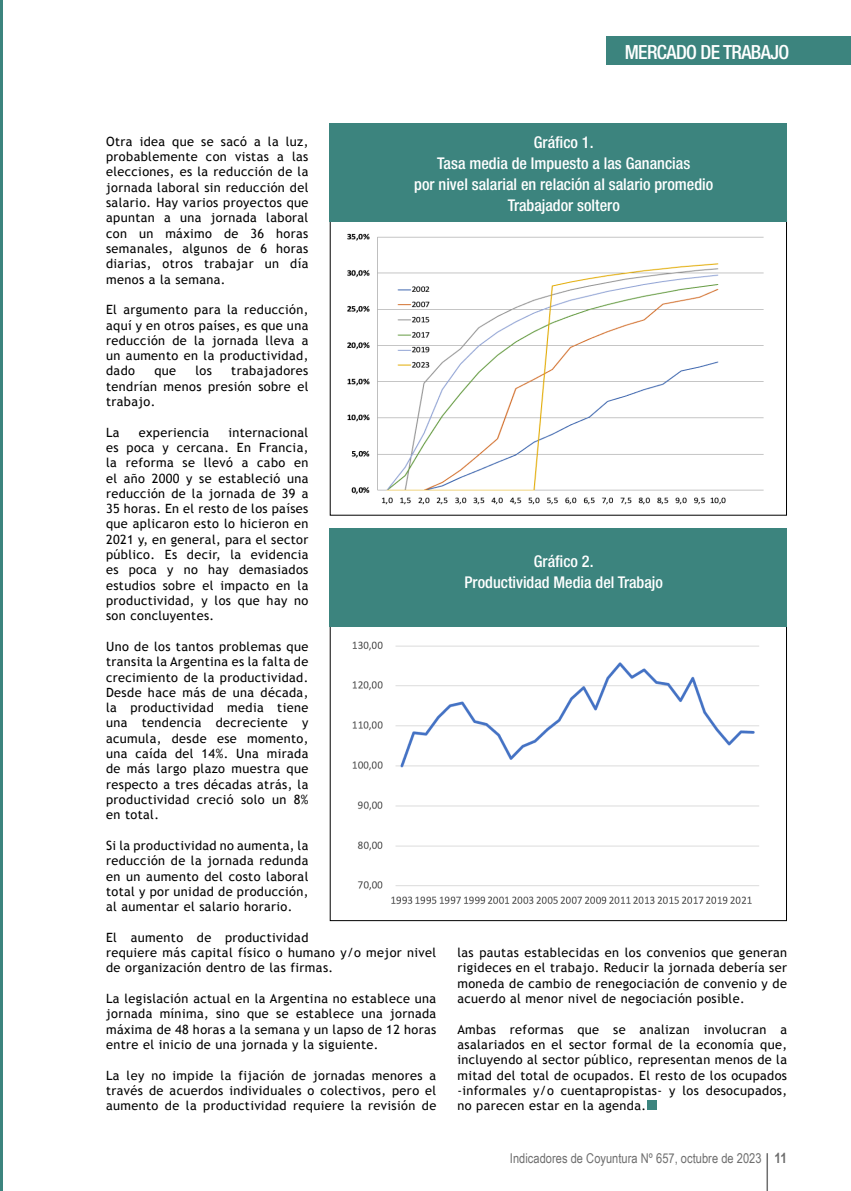
<style>
.page{position:relative;width:851px;height:1191px;background:#fff}
.page>*{position:absolute;margin:0;border:0;box-sizing:border-box;transform-origin:0 0}
.t1{font:500 condensed 19.5px "Helvetica Neue";letter-spacing:-.03em;color:#fff}
.t2{font:500 condensed 16.2px/21px "Helvetica Neue";color:#fff;text-align:center}
.t3{font:13.5px "Arial Narrow";letter-spacing:.005em;color:#6e6e6e}
.t4{font:12.75px/15.3px "Trebuchet MS";letter-spacing:.03em;color:#000;text-align:justify}
.s1{font-weight:700;font-size:14.25px}
</style>
<div class="page">
<hr style="left:0;top:0;width:2px;height:1191px;background:#3c847e">
<div style="left:606px;top:36px;width:244px;height:28px;background:#3c847e"></div>
<div style="left:646px;top:1100px;width:10px;height:10px;background:#3c847e"></div>
<img style="left:347px;top:233px;width:417px;height:272px">
<div style="left:330px;top:123px;width:456px;height:98px;background:#3c847e"></div>
<img style="left:352px;top:641px;width:407px;height:264px">
<div style="left:330px;top:528px;width:456px;height:99px;background:#3c847e"></div>
<hr style="left:766px;top:1153px;width:1px;height:38px;background:#6e6e6e">
<h1 class="t1" style="left:624px;top:40px;width:166px">MERCADO DE TRABAJO</h1>
<p class="t4" style="left:106px;top:134px;width:204px">Otra idea que se sacó a la luz, probablemente con vistas a las elecciones, es la reducción de la jornada laboral sin reducción del salario. Hay varios proyectos que apuntan a una jornada laboral con un máximo de 36 horas semanales, algunos de 6 horas diarias, otros trabajar un día menos a la semana.</p>
<p class="t4" style="left:106px;top:302px;width:204px">El argumento para la reducción, aquí y en otros países, es que una reducción de la jornada lleva a un aumento en la productividad, dado</p>
<p class="t2" style="left:414px;top:132px;width:300px">Gráfico 1.<br>Tasa media de Impuesto a las Ganancias<br>por nivel salarial en relación al salario promedio<br>Trabajador soltero</p>
<p class="t4" style="left:106px;top:363px;width:204px;text-indent:125px">trabajadores tendrían menos presión sobre el trabajo.</p>
<p class="t4" style="left:106px;top:425px;width:15px">La</p>
<p class="t4" style="left:139px;top:425px;width:72px">experiencia</p>
<p class="t4" style="left:154px;top:363px;width:23px">que</p>
<p class="t4" style="left:195px;top:363px;width:18px">los</p>
<p class="t4" style="left:106px;top:425px;width:204px;text-indent:122px">internacional es poca y cercana. En Francia, la reforma se llevó a cabo en el año 2000 y se estableció una reducción de la jornada de 39 a 35 horas. En el resto de los países que aplicaron esto lo hicieron en 2021 y, en general, para el sector público. Es decir, la evidencia es poca y no hay demasiados estudios sobre el impacto en la productividad, y los que hay no son concluyentes.</p>
<p class="t4" style="left:106px;top:639px;width:204px">Uno de los tantos problemas que transita la Argentina es la falta de crecimiento de la productividad.<br>Desde hace más de una década, la productividad media tiene una tendencia decreciente y acumula, desde ese momento, una caída del 14%. Una mirada de más largo plazo muestra que respecto a tres décadas atrás, la productividad creció solo un 8% en total.</p>
<p class="t4" style="left:106px;top:838px;width:204px">Si la productividad no aumenta, la reducción de la jornada redunda en un aumento del costo laboral total y por unidad de producción, al aumentar el salario horario.</p>
<p class="t4" style="left:106px;top:929px;width:332px;text-align:left">El aumento de productividad<br>requiere más capital físico o humano y/o mejor nivel de organización dentro de las firmas.</p>
<p class="t4" style="left:106px;top:991px;width:331px">La legislación actual en la Argentina no establece una jornada mínima, sino que se establece una jornada máxima de 48 horas a la semana y un lapso de 12 horas entre el inicio de una jornada y la siguiente.</p>
<p class="t4" style="left:106px;top:1067px;width:332px">La ley no impide la fijación de jornadas menores a través de acuerdos individuales o colectivos, pero el aumento de la productividad requiere la revisión de</p>
<p class="t2" style="left:464px;top:550px;width:200px">Gráfico 2.<br>Productividad Media del Trabajo</p>
<p class="t4" style="left:457px;top:945px;width:331px">las pautas establecidas en los convenios que generan rigideces en el trabajo. Reducir la jornada debería ser moneda de cambio de renegociación de convenio y de acuerdo al menor nivel de negociación posible.</p>
<p class="t4" style="left:457px;top:1021px;width:331px">Ambas reformas que se analizan involucran a asalariados en el sector formal de la economía que, incluyendo al sector público, representan menos de la mitad del total de ocupados. El resto de los ocupados -informales y/o cuentapropistas- y los desocupados, no parecen estar en la agenda.</p>
<p class="t3" style="left:510px;top:1148px;width:278px">Indicadores de Coyuntura Nº 657, octubre de 2023 <span class="s1">11</span></p>
</div>
